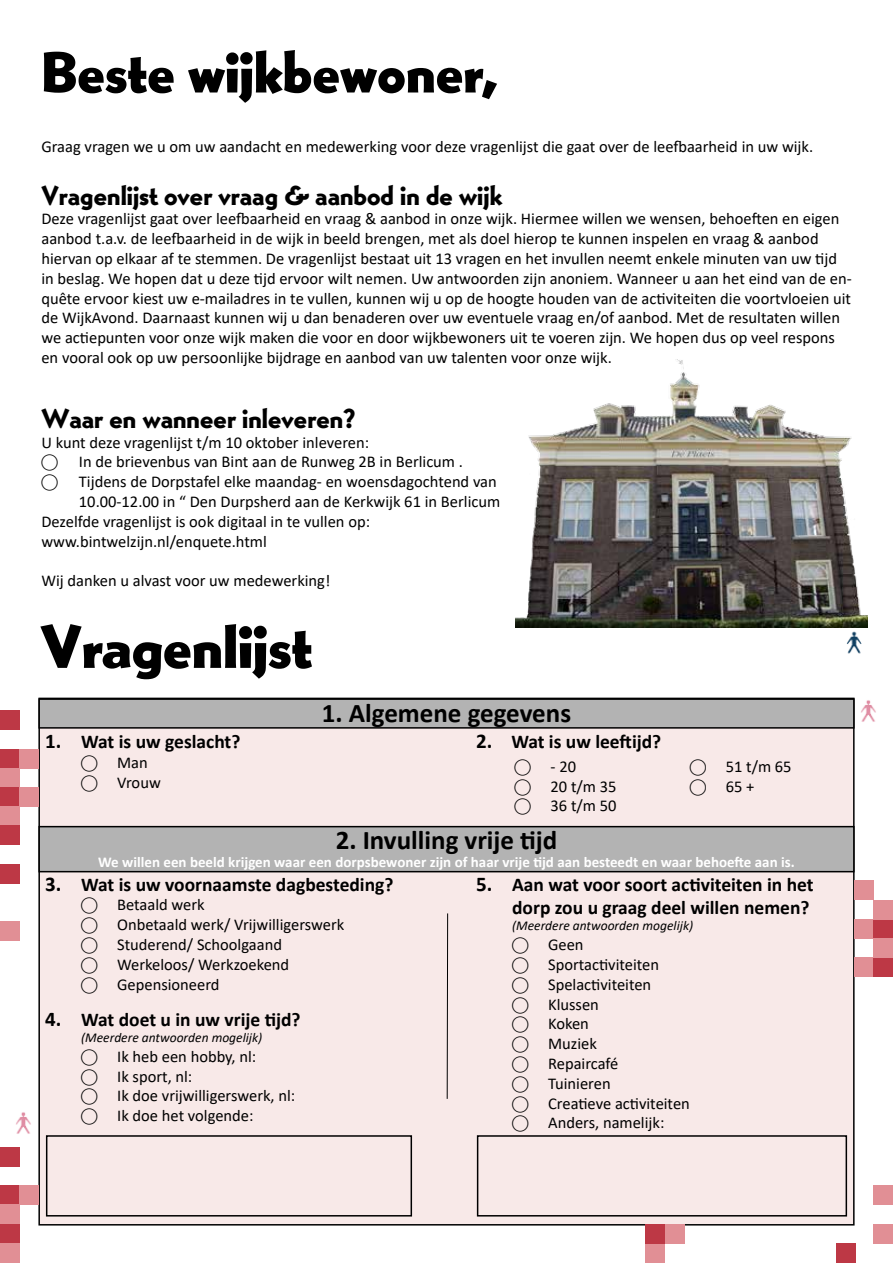
<style>
.page{position:relative;width:893px;height:1263px;background:#fff}
.page>*{position:absolute;margin:0;border:0;box-sizing:border-box;transform-origin:0 0}
.t1{font:800 60px "Bernhard Gothic BQ Extra";color:#000}
.t2{font:800 57.45px "Bernhard Gothic BQ Extra";color:#000}
.t3{font:800 27px "Bernhard Gothic BQ";color:#000}
.t4{font:700 27px "Calibri";color:#000}
.t5{font:700 19.5px/23.4px "Calibri";color:#000;text-align:right}
.t6{font:16.5px/19.8px "Calibri";color:#000}
.t7{font:700 15px "Calibri";color:#fff}
.t8{font:italic 13.5px "Calibri";color:#000}
.s1{font-size:21px}
</style>
<div class="page">
<div style="left:38px;top:698px;width:817px;height:527px;background:#f8e9e8;border:2px solid #000101"></div>
<div style="left:39px;top:699px;width:815px;height:29px;background:#b3b3b3"></div>
<div style="left:38px;top:698px;width:817px;height:31px;border:2px solid #000"></div>
<div style="left:39px;top:827px;width:815px;height:45px;background:#b3b3b3"></div>
<div style="left:38px;top:826px;width:817px;height:46px;border:2px solid #000"></div>
<div style="left:477px;top:1135px;width:370px;height:81px;border:2px solid #000"></div>
<div style="left:46px;top:1135px;width:366px;height:81px;border:2px solid #000"></div>
<div style="left:0;top:749px;width:19px;height:19px;background:#bd3845"></div>
<div style="left:0;top:768px;width:19px;height:19px;background:#e18f95"></div>
<div style="left:0;top:787px;width:19px;height:20px;background:#bd3845"></div>
<div style="left:19px;top:749px;width:19px;height:19px;background:#e18f95"></div>
<div style="left:19px;top:787px;width:19px;height:20px;background:#e18f95"></div>
<div style="left:0;top:807px;width:19px;height:19px;background:#e18f95"></div>
<div style="left:0;top:826px;width:19px;height:19px;background:#bd3845"></div>
<div style="left:0;top:864px;width:19px;height:19px;background:#bd3845"></div>
<div style="left:0;top:711px;width:19px;height:19px;background:#bd3845"></div>
<div style="left:0;top:921px;width:19px;height:19px;background:#e18f95"></div>
<div style="left:855px;top:919px;width:19px;height:19px;background:#e18f95"></div>
<div style="left:855px;top:957px;width:19px;height:20px;background:#e18f95"></div>
<div style="left:874px;top:919px;width:19px;height:19px;background:#bd3845"></div>
<div style="left:874px;top:957px;width:19px;height:20px;background:#bd3845"></div>
<div style="left:874px;top:938px;width:19px;height:19px;background:#e18f95"></div>
<div style="left:874px;top:900px;width:19px;height:19px;background:#e18f95"></div>
<div style="left:855px;top:881px;width:19px;height:19px;background:#e18f95"></div>
<div style="left:0;top:1185px;width:19px;height:20px;background:#bd3845"></div>
<div style="left:0;top:1205px;width:19px;height:19px;background:#e18f95"></div>
<div style="left:0;top:1224px;width:19px;height:19px;background:#bd3845"></div>
<div style="left:19px;top:1185px;width:19px;height:20px;background:#e18f95"></div>
<div style="left:0;top:1243px;width:19px;height:19px;background:#e18f95"></div>
<div style="left:0;top:1147px;width:19px;height:19px;background:#bd3845"></div>
<div style="left:874px;top:1185px;width:19px;height:20px;background:#e18f95"></div>
<div style="left:837px;top:1243px;width:19px;height:19px;background:#bd3845"></div>
<div style="left:874px;top:1224px;width:19px;height:19px;background:#e18f95"></div>
<img style="left:846px;top:631px;width:16px;height:23px">
<img style="left:861px;top:700px;width:15px;height:22px">
<img style="left:16px;top:1112px;width:15px;height:22px">
<div style="left:646px;top:1225px;width:19px;height:19px;background:#bd3845"></div>
<div style="left:646px;top:1244px;width:19px;height:19px;background:#e18f95"></div>
<div style="left:665px;top:1225px;width:19px;height:19px;background:#e18f95"></div>
<hr style="left:447px;top:913px;width:1px;height:186px;background:#000">
<img style="left:516px;top:359px;width:351px;height:268px">
<h2 class="t2" style="left:41px;top:39px;width:458px">Beste wijkbewoner,</h2>
<p class="t6" style="left:41px;top:137px;width:773px">Graag vragen we u om uw aandacht en medewerking voor deze vragenlijst die gaat over de leefbaarheid in uw wijk.</p>
<h3 class="t3" style="left:41px;top:179px;width:463px">Vragenlijst over vraag &amp; aanbod in de wijk</h3>
<p class="t6" style="left:41px;top:209px;width:812px">Deze vragenlijst gaat over leefbaarheid en vraag &amp; aanbod in onze wijk. Hiermee willen we wensen, behoeften en eigen aanbod t.a.v. de leefbaarheid in de wijk in beeld brengen, met als doel hierop te kunnen inspelen en vraag &amp; aanbod hiervan op elkaar af te stemmen. De vragenlijst bestaat uit 13 vragen en het invullen neemt enkele minuten van uw tijd in beslag. We hopen dat u deze tijd ervoor wilt nemen. Uw antwoorden zijn anoniem. Wanneer u aan het eind van de en&shy;quête ervoor kiest uw e-mailadres in te vullen, kunnen wij u op de hoogte houden van de activiteiten die voortvloeien uit de WijkAvond. Daarnaast kunnen wij u dan benaderen over uw eventuele vraag en/of aanbod. Met de resultaten willen we actiepunten voor onze wijk maken die voor en door wijkbewoners uit te voeren zijn. We hopen dus op veel respons en vooral ook op uw persoonlijke bijdrage en aanbod van uw talenten voor onze wijk.</p>
<h3 class="t3" style="left:41px;top:402px;width:315px">Waar en wanneer inleveren?</h3>
<p class="t6" style="left:41px;top:432px;width:329px">U kunt deze vragenlijst t/m 10 oktober inleveren: ⃝</p>
<p class="t6" style="left:79px;top:452px;width:386px">In de brievenbus van Bint aan de Runweg 2B in Berlicum .</p>
<p class="t6" style="left:41px;top:471px;width:18px">⃝</p>
<p class="t6" style="left:79px;top:471px;width:419px">Tijdens de Dorpstafel elke maandag- en woensdagochtend van</p>
<p class="t6" style="left:79px;top:491px;width:423px">10.00-12.00 in “ Den Durpsherd aan de Kerkwijk 61 in Berlicum</p>
<p class="t6" style="left:41px;top:511px;width:330px">Dezelfde vragenlijst is ook digitaal in te vullen op:</p>
<p class="t6" style="left:41px;top:531px;width:227px">www.bintwelzijn.nl/enquete.html</p>
<p class="t6" style="left:41px;top:570px;width:290px">Wij danken u alvast voor uw medewerking!</p>
<h1 class="t1" style="left:41px;top:612px;width:273px">Vragenlijst</h1>
<h3 class="t4" style="left:322px;top:693px;width:251px">1. Algemene gegevens</h3>
<p class="t5" style="left:45px;top:730px;width:197px"><span class="s1">1.</span> Wat is uw geslacht?</p>
<p class="t5" style="left:476px;top:730px;width:187px"><span class="s1">2.</span> Wat is uw leeftijd?</p>
<p class="t6" style="left:81px;top:752px;width:81px">⃝ Man ⃝ Vrouw</p>
<p class="t6" style="left:515px;top:756px;width:104px">⃝ - 20<br>⃝ 20 t/m 35 ⃝ 36 t/m 50</p>
<p class="t6" style="left:690px;top:756px;width:104px">⃝ 51 t/m 65 ⃝ 65 +</p>
<h3 class="t4" style="left:336px;top:821px;width:223px">2. Invulling vrije tijd</h3>
<p class="t7" style="left:98px;top:851px;width:698px">We willen een beeld krijgen waar een dorpsbewoner zijn of haar vrije tijd aan besteedt en waar behoefte aan is.</p>
<p class="t5" style="left:45px;top:872px;width:350px"><span class="s1">3.</span> Wat is uw voornaamste dagbesteding?</p>
<p class="t6" style="left:81px;top:894px;width:265px">⃝ Betaald werk<br>⃝ Onbetaald werk/ Vrijwilligerswerk ⃝ Studerend/ Schoolgaand<br>⃝ Werkeloos/ Werkzoekend<br>⃝ Gepensioneerd</p>
<p class="t5" style="left:45px;top:1007px;width:257px"><span class="s1">4.</span> Wat doet u in uw vrije tijd?</p>
<p class="t8" style="left:81px;top:1028px;width:183px">(Meerdere antwoorden mogelijk)</p>
<p class="t6" style="left:81px;top:1046px;width:216px">⃝ Ik heb een hobby, nl:<br>⃝ Ik sport, nl:<br>⃝ Ik doe vrijwilligerswerk, nl: ⃝ Ik doe het volgende:</p>
<p class="t5" style="left:476px;top:872px;width:339px"><span class="s1">5.</span> Aan wat voor soort activiteiten in het dorp zou u graag deel willen nemen?</p>
<p class="t8" style="left:512px;top:916px;width:183px">(Meerdere antwoorden mogelijk)</p>
<p class="t6" style="left:512px;top:934px;width:179px">⃝ Geen<br>⃝ Sportactiviteiten<br>⃝ Spelactiviteiten<br>⃝ Klussen<br>⃝ Koken<br>⃝ Muziek<br>⃝ Repaircafé<br>⃝ Tuinieren<br>⃝ Creatieve activiteiten ⃝ Anders, namelijk:</p>
</div>
